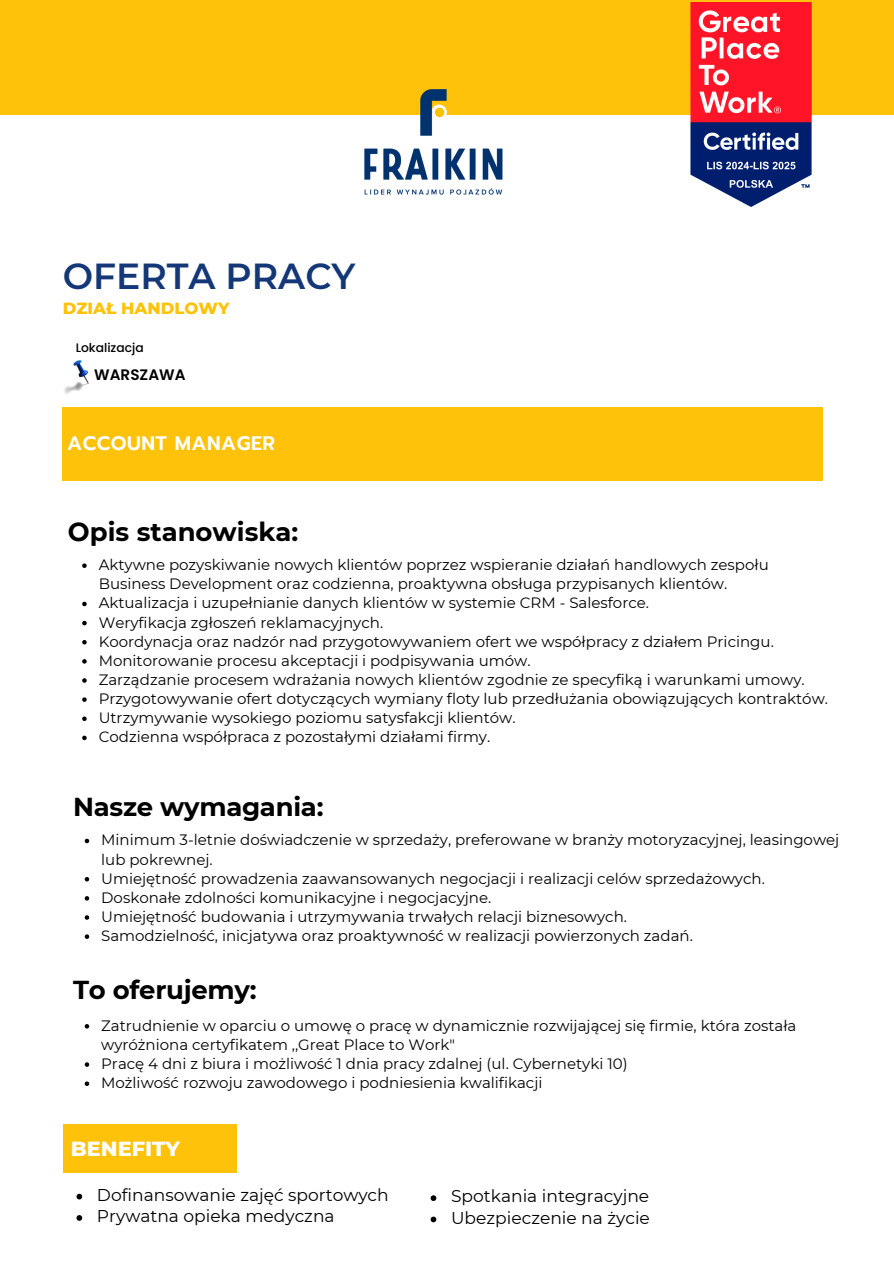
<style>
.page{position:relative;width:894px;height:1264px;background:#fff}
.page>*{position:absolute;margin:0;border:0;box-sizing:border-box;transform-origin:0 0}
.t1{font:600 36.15px "Montserrat";color:#143778}
.t2{font:700 25.95px "Montserrat";letter-spacing:-.01em;color:#000}
.t3{font:800 20.85px "Montserrat";color:#fff}
.t4{font:600 19.5px "Prompt";letter-spacing:.025em;color:#fff}
.t5{font:17.1px "Montserrat";color:#000}
.t6{font:800 16.5px "Montserrat";color:#fdc209}
.t7{font:600 15.15px "Poppins";color:#000}
.t8{font:15px/19.2px "Montserrat";color:#000}
.t9{font:500 12.3px "Poppins";color:#000}
</style>
<div class="page">
<div style="left:0;top:0;width:893px;height:114px;background:#fdc209"></div>
<div style="left:63px;top:407px;width:759px;height:74px;background:#fdc209"></div>
<img style="left:338px;top:89px;width:190px;height:106px">
<img style="left:64px;top:360px;width:25px;height:34px">
<div style="left:63px;top:1124px;width:173px;height:48px;background:#fdc209"></div>
<img style="left:678px;top:2px;width:145px;height:205px">
<svg style="left:82px;top:563px;width:5px;height:5px"></svg>
<svg style="left:82px;top:601px;width:5px;height:5px"></svg>
<svg style="left:82px;top:621px;width:5px;height:4px"></svg>
<svg style="left:82px;top:640px;width:5px;height:4px"></svg>
<svg style="left:82px;top:659px;width:5px;height:4px"></svg>
<svg style="left:82px;top:678px;width:5px;height:4px"></svg>
<svg style="left:82px;top:697px;width:5px;height:5px"></svg>
<svg style="left:82px;top:716px;width:5px;height:5px"></svg>
<svg style="left:82px;top:735px;width:5px;height:5px"></svg>
<svg style="left:85px;top:838px;width:4px;height:5px"></svg>
<svg style="left:85px;top:877px;width:4px;height:4px"></svg>
<svg style="left:85px;top:896px;width:4px;height:4px"></svg>
<svg style="left:85px;top:915px;width:4px;height:4px"></svg>
<svg style="left:85px;top:934px;width:4px;height:4px"></svg>
<svg style="left:85px;top:1024px;width:4px;height:4px"></svg>
<svg style="left:85px;top:1062px;width:4px;height:4px"></svg>
<svg style="left:85px;top:1081px;width:4px;height:4px"></svg>
<svg style="left:76px;top:1193px;width:6px;height:6px"></svg>
<svg style="left:76px;top:1215px;width:6px;height:5px"></svg>
<svg style="left:430px;top:1195px;width:6px;height:5px"></svg>
<svg style="left:430px;top:1216px;width:6px;height:6px"></svg>
<h2 class="t1" style="left:63px;top:254px;width:294px">OFERTA PRACY</h2>
<p class="t6" style="left:63px;top:298px;width:168px">DZIAŁ HANDLOWY</p>
<p class="t9" style="left:76px;top:339px;width:69px">Lokalizacja</p>
<p class="t7" style="left:94px;top:363px;width:93px">WARSZAWA</p>
<p class="t4" style="left:67px;top:429px;width:209px">ACCOUNT MANAGER</p>
<p class="t2" style="left:68px;top:515px;width:232px">Opis stanowiska:</p>
<p class="t8" style="left:99px;top:555px;width:671px">Aktywne pozyskiwanie nowych klientów poprzez wspieranie działań handlowych zespołu<br>Business Development oraz codzienna, proaktywna obsługa przypisanych klientów.</p>
<p class="t8" style="left:99px;top:593px;width:551px">Aktualizacja i uzupełnianie danych klientów w systemie CRM - Salesforce.</p>
<h6 class="t8" style="left:99px;top:612px;width:286px">Weryfikacja zgłoszeń reklamacyjnych.</h6>
<h3 class="t8" style="left:99px;top:631px;width:676px">Koordynacja oraz nadzór nad przygotowywaniem ofert we współpracy z działem Pricingu.</h3>
<h2 class="t8" style="left:99px;top:651px;width:433px">Monitorowanie procesu akceptacji i podpisywania umów.</h2>
<p class="t8" style="left:99px;top:670px;width:707px">Zarządzanie procesem wdrażania nowych klientów zgodnie ze specyfiką i warunkami umowy.</p>
<p class="t8" style="left:99px;top:689px;width:730px">Przygotowywanie ofert dotyczących wymiany floty lub przedłużania obowiązujących kontraktów.</p>
<p class="t8" style="left:99px;top:708px;width:418px">Utrzymywanie wysokiego poziomu satysfakcji klientów.</p>
<p class="t8" style="left:99px;top:727px;width:393px">Codzienna współpraca z pozostałymi działami firmy.</p>
<p class="t2" style="left:73px;top:790px;width:252px">Nasze wymagania:</p>
<p class="t8" style="left:101px;top:830px;width:739px">Minimum 3-letnie doświadczenie w sprzedaży, preferowane w branży motoryzacyjnej, leasingowej lub pokrewnej.</p>
<p class="t8" style="left:101px;top:868px;width:665px">Umiejętność prowadzenia zaawansowanych negocjacji i realizacji celów sprzedażowych.</p>
<p class="t8" style="left:101px;top:887px;width:391px">Doskonałe zdolności komunikacyjne i negocjacyjne.</p>
<p class="t8" style="left:101px;top:907px;width:527px">Umiejętność budowania i utrzymywania trwałych relacji biznesowych.</p>
<p class="t8" style="left:101px;top:926px;width:593px">Samodzielność, inicjatywa oraz proaktywność w realizacji powierzonych zadań.</p>
<p class="t2" style="left:73px;top:973px;width:185px">To oferujemy:</p>
<p class="t8" style="left:101px;top:1015px;width:696px">Zatrudnienie w oparciu o umowę o pracę w dynamicznie rozwijającej się firmie, która została wyróżniona certyfikatem ,,Great Place to Work"</p>
<h2 class="t8" style="left:101px;top:1054px;width:528px">Pracę 4 dni z biura i możliwość 1 dnia pracy zdalnej (ul. Cybernetyki 10)</h2>
<p class="t8" style="left:101px;top:1073px;width:443px">Możliwość rozwoju zawodowego i podniesienia kwalifikacji</p>
<h3 class="t3" style="left:71px;top:1135px;width:110px">BENEFITY</h3>
<p class="t5" style="left:97px;top:1184px;width:293px">Dofinansowanie zajęć sportowych</p>
<p class="t5" style="left:97px;top:1205px;width:239px">Prywatna opieka medyczna</p>
<p class="t5" style="left:451px;top:1185px;width:200px">Spotkania integracyjne</p>
<p class="t5" style="left:451px;top:1207px;width:200px">Ubezpieczenie na życie</p>
</div>
